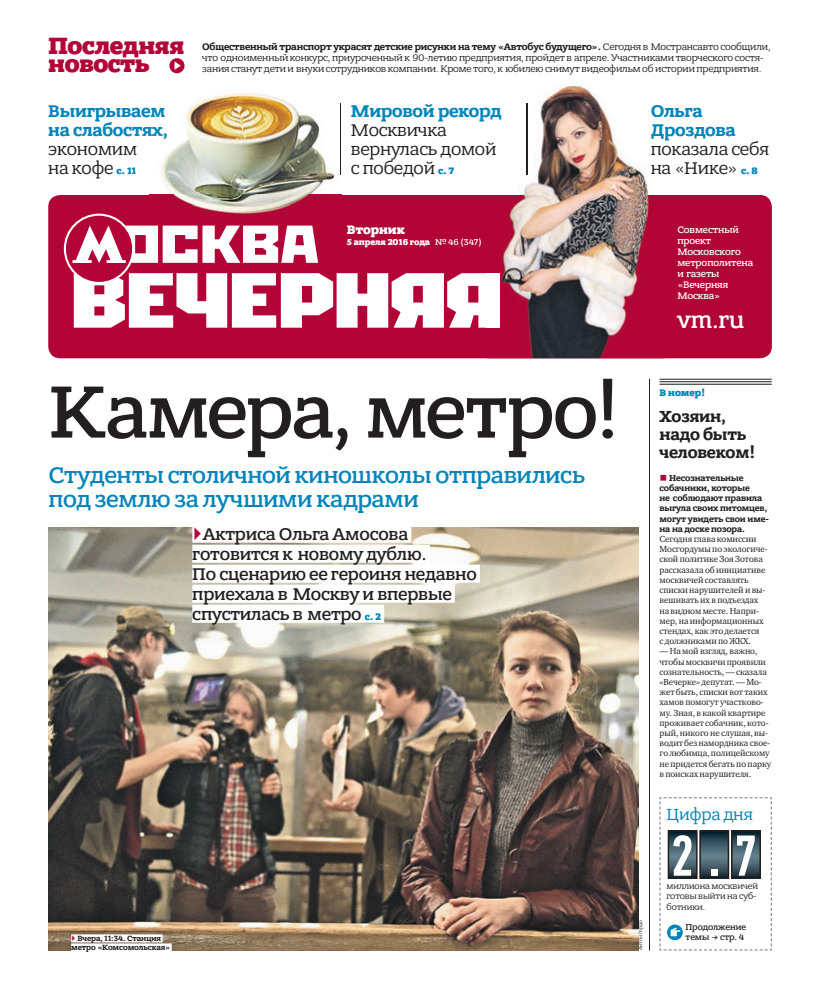
<style>
.page{position:relative;width:820px;height:993px;background:#fff}
.page>*{position:absolute;margin:0;border:0;box-sizing:border-box;transform-origin:0 0}
.t1{font:500 78.4px "Bandera Pro";letter-spacing:-.02em;color:#231f20}
.t2{font:500 57.7px "PF Din Text Comp Pro";color:#fff}
.t3{font:800 25px/18px "Bandera Pro";letter-spacing:-.02em;color:#b30437}
.t4{font:500 24.7px "Bandera Pro";color:#fff}
.t5{font:500 24px/24px "Bandera Pro";letter-spacing:-.01em;color:#0085bb}
.t6{font:500 18px/20px "Bandera Pro";letter-spacing:-.01em;color:#231f20}
.t7{font:18px/19px "Bandera Pro";letter-spacing:-.01em;color:#231f20}
.t8{font:700 18px/19px "Bandera Pro";letter-spacing:-.01em;color:#0085bb}
.t9{font:700 17px/18px "Bandera Pro";letter-spacing:-.01em;color:#231f20}
.t10{font:17px "Bandera Pro";letter-spacing:-.01em;color:#0085bb}
.t11{font:800 13px "Bandera Pro";letter-spacing:-.01em;color:#fff}
.t12{font:10px/11px "Bandera Pro";letter-spacing:-.015em;color:#231f20}
.t13{font:500 10px/11px "Bandera Pro";letter-spacing:-.01em;color:#fff}
.t14{font:800 10px "Bandera Pro";letter-spacing:-.005em;color:#0085bb}
.t15{font:9px/10.2px "Charter ITC";letter-spacing:-.01em;color:#231f20}
.t16{font:700 9px/10.2px "Bandera Pro";letter-spacing:-.01em;color:#231f20}
.t17{font:9px/10.2px "Bandera Pro";letter-spacing:-.01em;color:#231f20}
.t18{font:800 9px "Bandera Pro";letter-spacing:-.01em;color:#fff}
.t19{font:500 9px/10.2px "Bandera Pro";letter-spacing:-.01em;color:#231f20}
.t20{font:700 8px/9px "Bandera Pro";letter-spacing:-.01em;color:#231f20}
.t21{font:5px "Bandera Pro";letter-spacing:-.005em;color:#231f20}
.s1{font-weight:700}
.s2{font-weight:700;color:#0085bb}
.s3{font-weight:700;color:#0086bb}
.s4{font-weight:800;font-size:10px;color:#0085bb}
.s5{color:#0086bb}
.s6{font-weight:400;color:#231f20}
.s7{font-weight:800;font-size:10px}
.s8{font-weight:500}
.s9{font-family:"PF Din Text Cond Pro X Black";font-weight:400;color:#b30437}
</style>
<div class="page">
<div style="left:48px;top:195px;width:723px;height:163px;background:#b30437;border-radius:12px"></div>
<img style="left:49px;top:527px;width:589px;height:423px">
<div style="left:192px;top:524px;width:219px;height:18px;background:#fff"></div>
<div style="left:192px;top:544px;width:237px;height:18px;background:#fff"></div>
<div style="left:192px;top:564px;width:287px;height:18px;background:#fff"></div>
<div style="left:192px;top:584px;width:262px;height:18px;background:#fff"></div>
<div style="left:192px;top:604px;width:192px;height:18px;background:#fff"></div>
<hr style="left:649px;top:378px;width:1px;height:572px;background:#231f20">
<hr style="left:659px;top:378px;width:112px;height:1px;background:#231f20">
<hr style="left:659px;top:381px;width:112px;height:1px;background:#231f20">
<hr style="left:659px;top:383px;width:112px;height:1px;background:#231f20">
<svg style="left:74px;top:273px;width:412px;height:54px"></svg>
<div style="left:65px;top:214px;width:68px;height:69px;background:#b30437;border-radius:50%"></div>
<div style="left:64px;top:213px;width:70px;height:71px;border:2px solid #fff;border-radius:50%"></div>
<svg style="left:72px;top:225px;width:246px;height:38px"></svg>
<div style="left:169px;top:58px;width:15px;height:15px;background:#b30437;border-radius:50%"></div>
<svg style="left:174px;top:61px;width:7px;height:9px"></svg>
<div style="left:71px;top:934px;width:92px;height:8px;background:#fff"></div>
<div style="left:71px;top:943px;width:101px;height:8px;background:#fff"></div>
<img style="left:524px;top:85px;width:126px;height:110px">
<img style="left:486px;top:195px;width:163px;height:163px">
<img style="left:526px;top:103px;width:1px;height:71px">
<img style="left:486px;top:273px;width:13px;height:54px">
<img style="left:150px;top:93px;width:191px;height:121px">
<img style="left:150px;top:105px;width:15px;height:16px">
<img style="left:150px;top:122px;width:17px;height:17px">
<img style="left:340px;top:103px;width:1px;height:71px">
<svg style="left:659px;top:797px;width:113px;height:153px"></svg>
<h3 class="t3" style="left:48px;top:39px;width:138px">Последняя новость</h3>
<p class="t12" style="left:202px;top:42px;width:569px"><span class="s1">Общественный транспорт украсят детские рисунки на тему «Автобус будущего».</span> Сегодня в Мострансавто сообщили, что одноименный конкурс, приуроченный к 90-летию предприятия, пройдет в апреле. Участниками творческого состя&shy;зания станут дети и внуки сотрудников компании. Кроме того, к юбилею снимут видеофильм об истории предприятия.</p>
<h3 class="t7" style="left:351px;top:102px;width:152px"><span class="s2">Мировой реко</span><span class="s3">рд<br></span>Москвичка вернулась домой с победой <span class="s4">с. 7</span></h3>
<h3 class="t8" style="left:48px;top:102px;width:121px">Выигрыва<span class="s5">ем </span>на слабост<span class="s5">ях, </span><span class="s6">экономим<br>на кофе</span> <span class="s7">с. 11</span></h3>
<h3 class="t7" style="left:650px;top:102px;width:120px"><span class="s3">Ол</span><span class="s2">ьга<br></span><span class="s3">Д</span><span class="s2">роздова </span>показала себя на «Нике» <span class="s4">с. 8</span></h3>
<h3 class="t11" style="left:347px;top:224px;width:59px">Вторник</h3>
<p class="t18" style="left:347px;top:238px;width:136px">5 апреля 2016 года <span class="s8">№ 46 (347)</span></p>
<h1 class="t1" style="left:48px;top:376px;width:574px">Камера, метро!</h1>
<h3 class="t5" style="left:49px;top:464px;width:537px">Студенты столичной киношколы отправились под землю за лучшими кадрами</h3>
<h3 class="t6" style="left:192px;top:525px;width:286px"><span class="s9">▶</span>Актриса Ольга Амосова готовится к новому дублю.<br>По сценарию ее героиня недавно приехала в Москву и впервые спустилась в метро <span class="s4">с. 2</span></h3>
<p class="t20" style="left:71px;top:934px;width:100px"><span class="s9">▶</span> Вчера, 11:34. Станция метро «Комсомольская»</p>
<p class="t13" style="left:677px;top:225px;width:77px">Совместный проект<br>Московского метрополитена и газеты «Вечерняя<br>Москва»</p>
<h3 class="t4" style="left:677px;top:308px;width:69px">vm.ru</h3>
<p class="t21" style="left:638px;top:950px;width:31px;rotate:-90deg">Антон Гердо</p>
<p class="t14" style="left:659px;top:388px;width:47px">В номер!</p>
<h3 class="t9" style="left:659px;top:408px;width:97px">Хозяин, надо быть человеком!</h3>
<p class="t16" style="left:659px;top:473px;width:111px"><span class="s9">■</span> Несознательные собачники, которые<br>не соблюдают правила выгула своих питомцев, могут увидеть свои име&shy;на на доске позора.</p>
<p class="t15" style="left:659px;top:534px;width:110px">Сегодня глава комиссии<br>Мосгордумы по экологиче&shy;ской политике Зоя Зотова рассказала об инициативе москвичей составлять списки нарушителей и вы&shy;вешивать их в подъездах на видном месте. Напри&shy;мер, на информационных стендах, как это делается<br>с должниками по ЖКХ.</p>
<p class="t15" style="left:659px;top:646px;width:113px">— На мой взгляд, важно, чтобы москвичи проявили сознательность, — сказала «Вечерке» депутат. — Мо&shy;жет быть, списки вот таких хамов помогут участково&shy;му. Зная, в какой квартире проживает собачник, кото&shy;рый, никого не слушая, вы&shy;водит без намордника свое&shy;го любимца, полицейскому не придется бегать по парку в поисках нарушителя.</p>
<h3 class="t10" style="left:666px;top:807px;width:88px">Цифра дня</h3>
<h2 class="t2" style="left:670px;top:822px;width:88px">2.7</h2>
<p class="t17" style="left:666px;top:881px;width:93px">миллиона москвичей готовы выйти на суб&shy;ботники.</p>
<p class="t19" style="left:685px;top:922px;width:62px">Продолжение темы → стр. 4</p>
</div>
